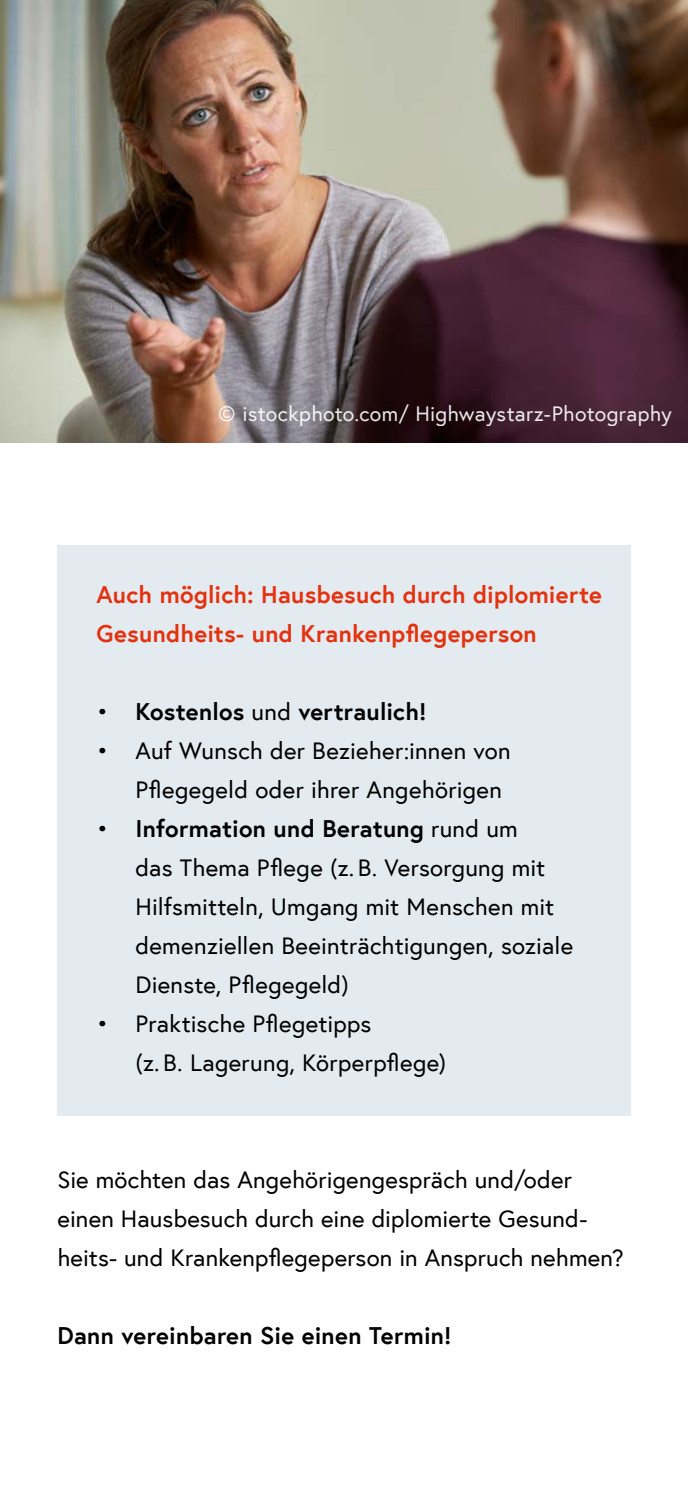
<style>
.page{position:relative;width:688px;height:1489px;background:#fff}
.page>*{position:absolute;margin:0;border:0;box-sizing:border-box;transform-origin:0 0}
.t1{font:24px/39px "Europa Austria";letter-spacing:.01em;color:#000}
.Infobox_p_Infobox_Titel{font:700 24px/39px "Europa Austria";letter-spacing:.015em;color:#e5310e}
.t2{font:700 24px "Europa Austria";letter-spacing:.01em;color:#000}
.t3{font:21.25px "Europa Austria";letter-spacing:.01em;color:#fff}
.s1{font-weight:400}
.s2{font-weight:700}
</style>
<div class="page">
<div style="left:57px;top:545px;width:573px;height:180px;background:#e4ebf0"></div>
<div style="left:57px;top:701px;width:573px;height:141px;background:#e4ebf0"></div>
<div style="left:57px;top:779px;width:573px;height:258px;background:#e4ebf0"></div>
<div style="left:57px;top:974px;width:573px;height:141px;background:#e4ebf0"></div>
<img style="left:0;top:0;width:687px;height:442px">
<p class="t3" style="left:219px;top:400px;width:454px">© istockphoto.com/ Highwaystarz-Photography</p>
<p class="Infobox_p_Infobox_Titel" style="left:96px;top:574px;width:507px">Auch möglich: Hausbesuch durch diplomierte<br>Gesundheits- und Krankenpflegeperson</p>
<p class="t2" style="left:96px;top:695px;width:331px"><span class="s1">•</span> Kostenlos <span class="s1">und</span> vertraulich!</p>
<p class="t1" style="left:135px;top:731px;width:376px;text-indent:-39px">• Auf Wunsch der Bezieher:innen von<br>Pflegegeld oder ihrer Angehörigen</p>
<p class="t1" style="left:135px;top:809px;width:439px;text-indent:-39px">• <span class="s2">Information und Beratung</span> rund um<br>das Thema Pflege (z. B. Versorgung mit Hilfsmitteln, Umgang mit Menschen mit demenziellen Beeinträchtigungen, soziale Dienste, Pflegegeld)</p>
<p class="t1" style="left:135px;top:1003px;width:312px;text-indent:-39px">• Praktische Pflegetipps<br>(z. B. Lagerung, Körperpflege)</p>
<p class="t1" style="left:57px;top:1159px;width:567px">Sie möchten das Angehörigengespräch und/oder einen Hausbesuch durch eine diplomierte Gesund&shy;heits- und Krankenpflegeperson in Anspruch nehmen?</p>
<p class="t2" style="left:57px;top:1319px;width:395px">Dann vereinbaren Sie einen Termin!</p>
</div>
